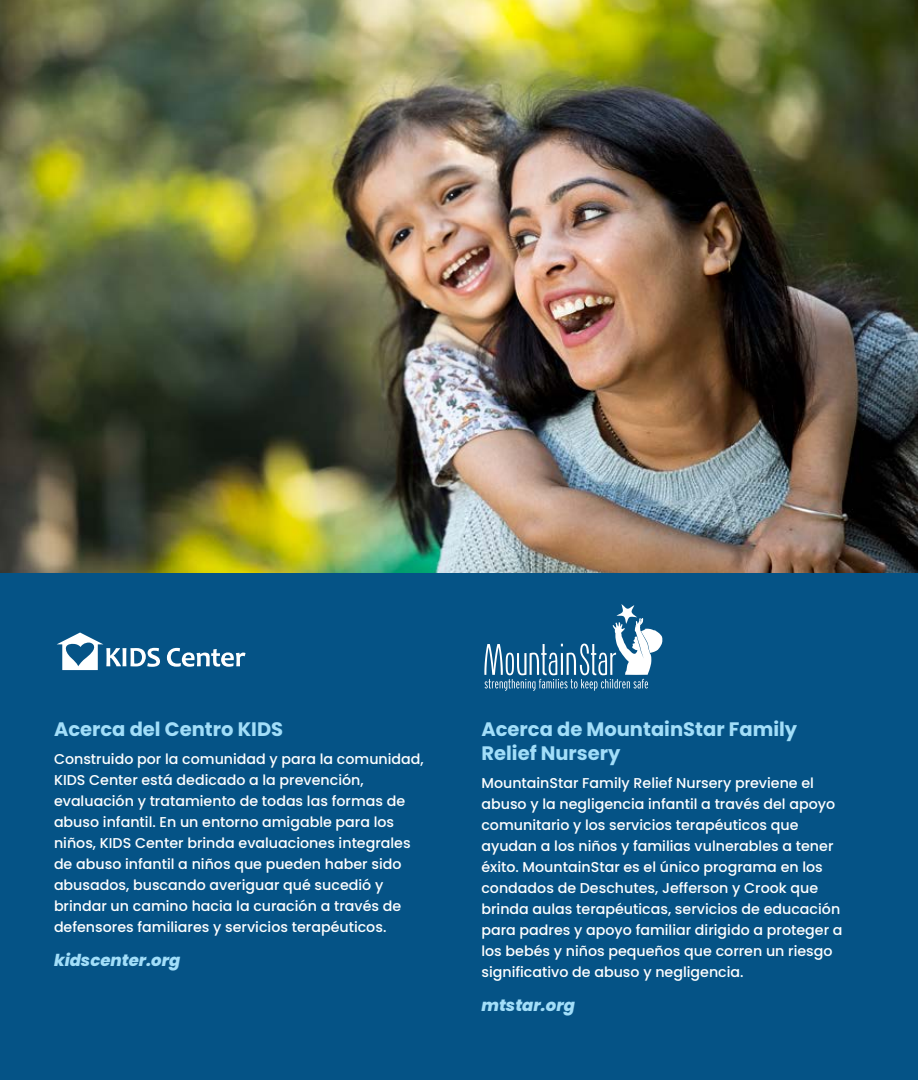
<style>
.page{position:relative;width:918px;height:1080px;background:#fff}
.page>*{position:absolute;margin:0;border:0;box-sizing:border-box;transform-origin:0 0}
.t1{font:700 19.5px/24px "Poppins";color:#a2def9}
.t2{font:italic 800 16.5px "Poppins";color:#a2def9}
.t3{font:500 14.25px/21px "Poppins";color:#fff}
</style>
<div class="page">
<img style="left:0;top:0;width:918px;height:573px">
<div style="left:0;top:573px;width:918px;height:507px;background:#055386"></div>
<svg style="left:167px;top:648px;width:79px;height:19px"></svg>
<svg style="left:57px;top:633px;width:103px;height:37px"></svg>
<svg style="left:484px;top:604px;width:179px;height:87px"></svg>
<h1 class="t1" style="left:54px;top:717px;width:231px">Acerca del Centro KIDS</h1>
<p class="t3" style="left:54px;top:748px;width:371px">Construido por la comunidad y para la comunidad, KIDS Center está dedicado a la prevención, evaluación y tratamiento de todas las formas de abuso infantil. En un entorno amigable para los niños, KIDS Center brinda evaluaciones integrales de abuso infantil a niños que pueden haber sido abusados, buscando averiguar qué sucedió y brindar un camino hacia la curación a través de defensores familiares y servicios terapéuticos.</p>
<p class="t2" style="left:54px;top:951px;width:128px">kidscenter.org</p>
<h1 class="t1" style="left:481px;top:717px;width:317px">Acerca de MountainStar Family<br>Relief Nursery</h1>
<p class="t3" style="left:481px;top:772px;width:363px">MountainStar Family Relief Nursery previene el abuso y la negligencia infantil a través del apoyo comunitario y los servicios terapéuticos que ayudan a los niños y familias vulnerables a tener éxito. MountainStar es el único programa en los condados de Deschutes, Jefferson y Crook que brinda aulas terapéuticas, servicios de educación para padres y apoyo familiar dirigido a proteger a los bebés y niños pequeños que corren un riesgo significativo de abuso y negligencia.</p>
<p class="t2" style="left:481px;top:996px;width:95px">mtstar.org</p>
</div>
